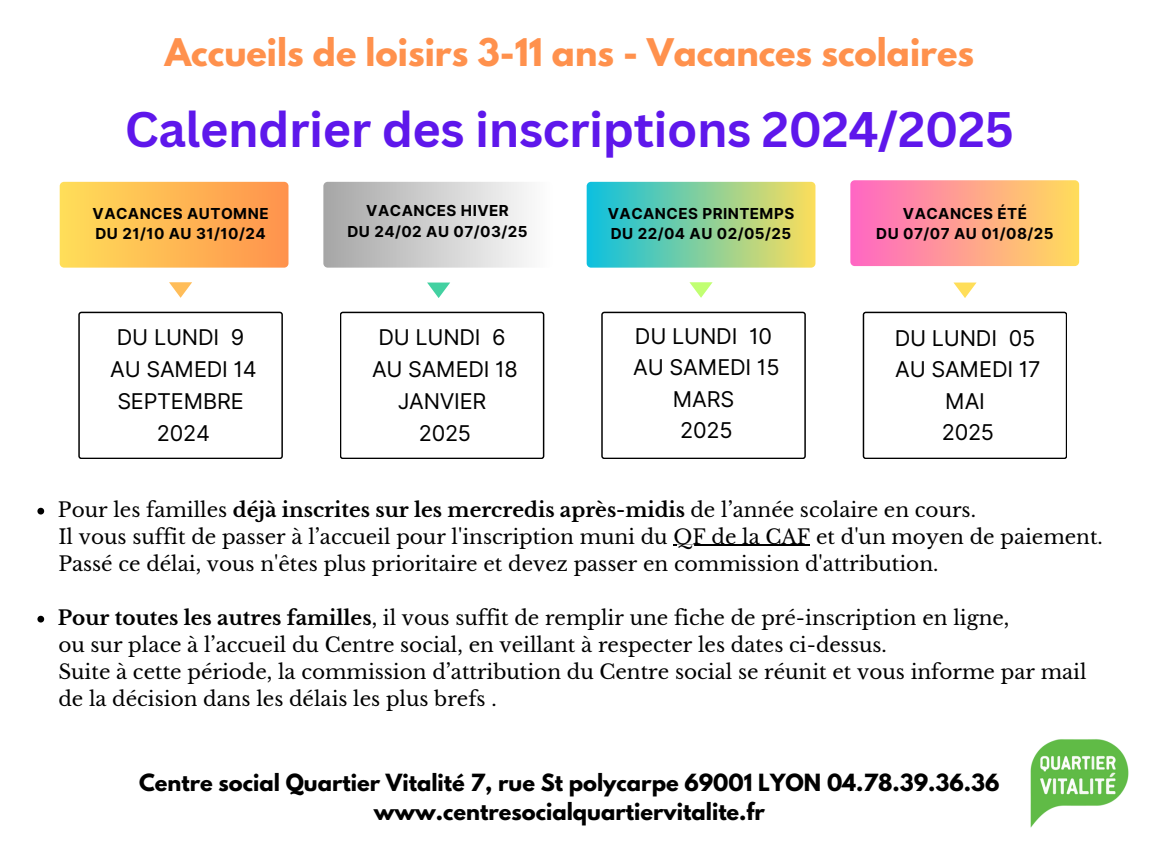
<style>
.page{position:relative;width:1152px;height:864px;background:#fff}
.page>*{position:absolute;margin:0;border:0;box-sizing:border-box;transform-origin:0 0}
.t1{font:700 48.6px "Canva Sans";letter-spacing:-.01em;color:#5e17eb}
.t2{font:700 33.75px "League Spartan";color:#ff914d}
.t3{font:21.75px/32px "Inter";letter-spacing:-.01em;color:#000;text-align:center}
.t4{font:700 21px/29.2px "League Spartan";color:#000;text-align:center}
.t5{font:19.95px/27px "Libre Baskerville";color:#000}
.t6{font:700 15.15px "Inter";letter-spacing:.03em;color:#000}
.s1{font-weight:700}
</style>
<div class="page">
<div style="left:60px;top:182px;width:229px;height:86px;background:linear-gradient(to right,#ffde59,#ff924d);border-radius:4px"></div>
<svg style="left:169px;top:282px;width:23px;height:16px"></svg>
<svg style="left:689px;top:282px;width:24px;height:16px"></svg>
<div style="left:587px;top:182px;width:228px;height:86px;background:linear-gradient(to right,#0cc0df,#fbde5b);border-radius:4px"></div>
<img style="left:1030px;top:739px;width:98px;height:88px">
<svg style="left:37px;top:508px;width:7px;height:7px"></svg>
<hr style="left:673px;top:545px;width:137px;height:1px;background:#000">
<svg style="left:37px;top:616px;width:7px;height:7px"></svg>
<svg style="left:954px;top:283px;width:22px;height:15px"></svg>
<div style="left:850px;top:180px;width:229px;height:86px;background:linear-gradient(to right,#ff66c4,#ffdd5a);border-radius:4px"></div>
<svg style="left:427px;top:283px;width:23px;height:15px"></svg>
<div style="left:323px;top:182px;width:229px;height:86px;background:linear-gradient(to right,#a6a6a6,#fefefe);border-radius:4px"></div>
<svg style="left:340px;top:312px;width:204px;height:147px"></svg>
<svg style="left:601px;top:312px;width:205px;height:147px"></svg>
<svg style="left:863px;top:312px;width:204px;height:147px"></svg>
<svg style="left:78px;top:312px;width:205px;height:147px"></svg>
<p class="t2" style="left:165px;top:36px;width:811px">Accueils de loisirs 3-11 ans - Vacances scolaires</p>
<p class="t1" style="left:125px;top:95px;width:891px">Calendrier des inscriptions 2024/2025</p>
<h2 class="t6" style="left:93px;top:205px;width:178px">VACANCES AUTOMNE</h2>
<h1 class="t6" style="left:96px;top:225px;width:172px">DU 21/10 AU 31/10/24</h1>
<p class="t3" style="left:110px;top:321px;width:148px">DU LUNDI 9<br>AU SAMEDI 14<br>SEPTEMBRE<br>2024</p>
<p class="t6" style="left:366px;top:202px;width:144px">VACANCES HIVER</p>
<h5 class="t6" style="left:347px;top:222px;width:182px">DU 24/02 AU 07/03/25</h5>
<p class="t3" style="left:372px;top:321px;width:148px">DU LUNDI 6<br>AU SAMEDI 18<br>JANVIER</p>
<h5 class="t3" style="left:419px;top:417px;width:54px">2025</h5>
<p class="t6" style="left:608px;top:205px;width:188px">VACANCES PRINTEMPS</p>
<p class="t6" style="left:611px;top:225px;width:182px">DU 22/04 AU 02/05/25</p>
<p class="t3" style="left:633px;top:320px;width:148px;line-height:31.5px">DU LUNDI 10<br>AU SAMEDI 15<br>MARS</p>
<h4 class="t3" style="left:680px;top:414px;width:54px">2025</h4>
<p class="t6" style="left:903px;top:205px;width:126px">VACANCES ÉTÉ</p>
<h3 class="t6" style="left:876px;top:225px;width:179px">DU 07/07 AU 01/08/25</h3>
<p class="t3" style="left:895px;top:322px;width:148px;line-height:31.5px">DU LUNDI 05<br>AU SAMEDI 17<br>MAI<br>2025</p>
<h3 class="t5" style="left:58px;top:496px;width:920px">Pour les familles <span class="s1">déjà inscrites sur les mercredis après-midis</span> de l’année scolaire en cours.</h3>
<p class="t5" style="left:58px;top:523px;width:1046px">Il vous suffit de passer à l’accueil pour l'inscription muni du QF de la CAF et d'un moyen de paiement.</p>
<p class="t5" style="left:58px;top:550px;width:882px">Passé ce délai, vous n'êtes plus prioritaire et devez passer en commission d'attribution.</p>
<p class="t5" style="left:58px;top:604px;width:953px"><span class="s1">Pour toutes les autres familles</span>, il vous suffit de remplir une fiche de pré-inscription en ligne,</p>
<h3 class="t5" style="left:58px;top:631px;width:1030px">ou sur place à l’accueil du Centre social, en veillant à respecter les dates ci-dessus.<br>Suite à cette période, la commission d’attribution du Centre social se réunit et vous informe par mail de la décision dans les délais les plus brefs .</h3>
<p class="t4" style="left:139px;top:770px;width:862px">Centre social Quartier Vitalité 7, rue St polycarpe 69001 LYON 04.78.39.36.36 www.centresocialquartiervitalite.fr</p>
</div>
